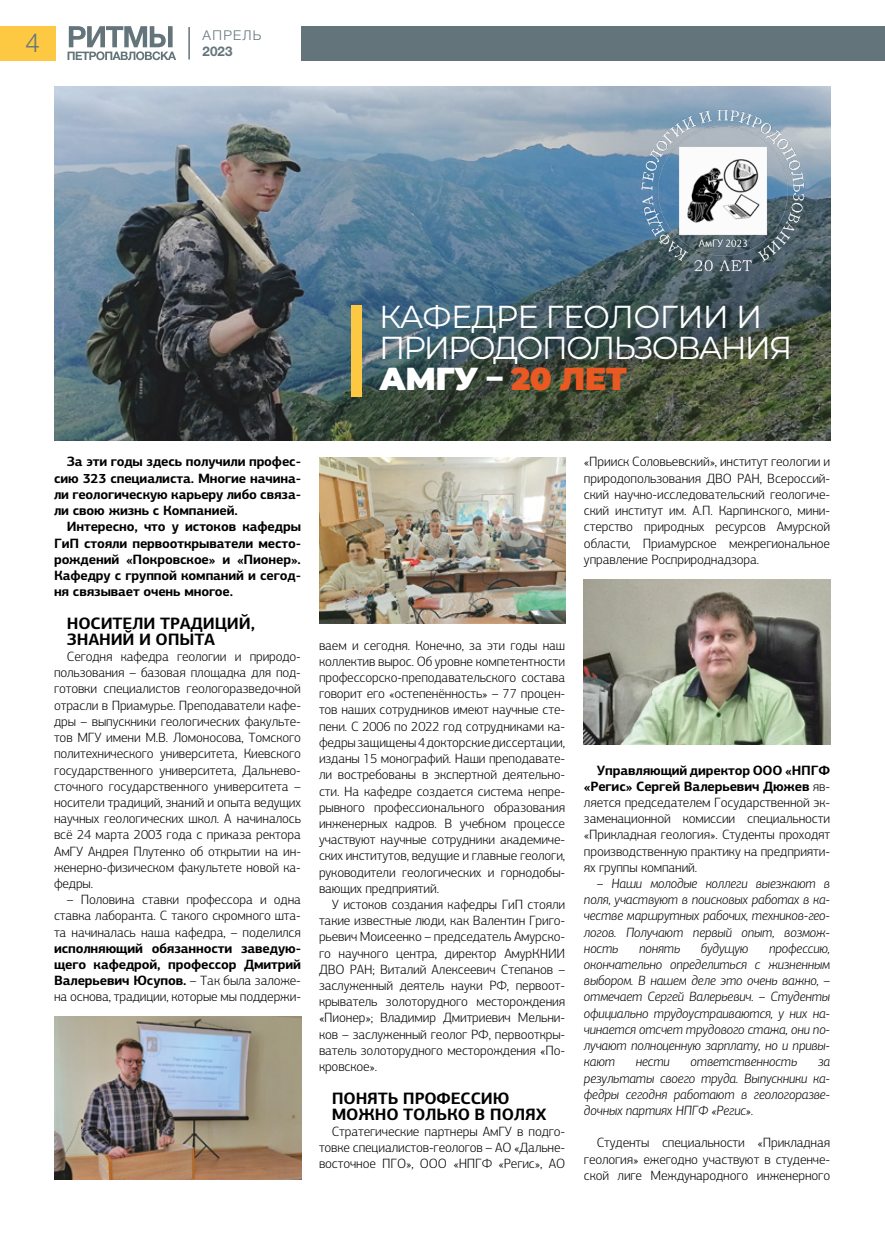
<style>
.page{position:relative;width:885px;height:1234px;background:#fff}
.page>*{position:absolute;margin:0;border:0;box-sizing:border-box;transform-origin:0 0}
.t1{font:31.8px/30.8px "Montserrat";letter-spacing:-.06em;color:#fff}
.t2{font:300 26.1px "Helvetica Neue Cyr";color:#63757a}
.t3{font:700 16.5px/16.2px "PF Agora Sans Pro";letter-spacing:-.01em;color:#000}
.t4{font:300 13.5px/16.2px "PF Agora Sans Pro";letter-spacing:-.01em;color:#000;text-align:justify}
.t5{font:italic 300 13.5px/16.2px "PF Agora Sans Pro";letter-spacing:-.01em;color:#000;text-align:justify}
.t6{font:700 13.5px/16.2px "PF Agora Sans Pro";letter-spacing:-.01em;color:#000;text-align:justify}
.t7{font:300 13.5px "Helvetica Neue Cyr";letter-spacing:.1em;color:#63757a}
.t8{font:700 13.5px "Helvetica Neue Cyr";color:#63757a}
.s1{font-weight:900}
.s2{font-weight:900;color:#ea5921}
.s3{font-weight:300}
.s4{font-weight:700}
</style>
<div class="page">
<img style="left:54px;top:86px;width:776px;height:355px">
<div style="left:0;top:26px;width:55px;height:34px;background:#fdc943"></div>
<div style="left:301px;top:26px;width:583px;height:34px;background:#63757a"></div>
<svg style="left:67px;top:26px;width:109px;height:34px"></svg>
<hr style="left:188px;top:27px;width:2px;height:33px;background:#63757a">
<div style="left:351px;top:305px;width:11px;height:91px;background:#fdc943"></div>
<img style="left:638px;top:108px;width:169px;height:169px">
<img style="left:319px;top:457px;width:247px;height:166px">
<img style="left:584px;top:579px;width:246px;height:165px">
<img style="left:54px;top:1016px;width:247px;height:163px">
<h2 class="t2" style="left:26px;top:28px;width:16px">4</h2>
<p class="t7" style="left:202px;top:28px;width:60px">АПРЕЛЬ</p>
<p class="t8" style="left:202px;top:44px;width:32px">2023</p>
<h1 class="t1" style="left:379px;top:300px;width:414px">КАФЕДРЕ ГЕОЛОГИИ И<br>ПРИРОДОПОЛЬЗОВАНИЯ<br><span class="s1">АМГУ –</span> <span class="s2">20 ЛЕТ</span></h1>
<p class="t6" style="left:54px;top:453px;width:248px;text-indent:13px">За эти годы здесь получили профес&shy;сию 323 специалиста. Многие начина&shy;ли геологическую карьеру либо связа&shy;ли свою жизнь с Компанией.</p>
<p class="t6" style="left:54px;top:518px;width:248px;text-indent:13px">Интересно, что у истоков кафедры ГиП стояли первооткрыватели место&shy;рождений «Покровское» и «Пионер».<br>Кафедру с группой компаний и сегод&shy;ня связывает очень многое.</p>
<p class="t3" style="left:67px;top:614px;width:190px">НОСИТЕЛИ ТРАДИЦИЙ,<br>ЗНАНИЙ И ОПЫТА</p>
<p class="t4" style="left:54px;top:648px;width:248px;text-indent:13px">Сегодня кафедра геологии и природо&shy;пользования – базовая площадка для под&shy;готовки специалистов геологоразведочной отрасли в Приамурье. Преподаватели кафе&shy;дры – выпускники геологических факульте&shy;тов МГУ имени М.В. Ломоносова, Томского политехнического университета, Киевского государственного университета, Дальнево&shy;сточного государственного университета – носители традиций, знаний и опыта ведущих научных геологических школ. А начиналось всё 24 марта 2003 года с приказа ректора АмГУ Андрея Плутенко об открытии на ин&shy;женерно-физическом факультете новой ка&shy;федры.</p>
<p class="t4" style="left:54px;top:891px;width:248px;text-indent:13px">– Половина ставки профессора и одна ставка лаборанта. С такого скромного шта&shy;та начиналась наша кафедра, – поделился</p>
<p class="t6" style="left:54px;top:939px;width:248px">исполняющий обязанности заведую&shy;щего кафедрой, профессор Дмитрий Валерьевич Юсупов. <span class="s3">– Так была заложе&shy;на основа, традиции, которые мы поддержи-</span></p>
<p class="t4" style="left:319px;top:637px;width:248px">ваем и сегодня. Конечно, за эти годы наш коллектив вырос. Об уровне компетентности профессорско-преподавательского состава говорит его «остепенённость» – 77 процен&shy;тов наших сотрудников имеют научные сте&shy;пени. С 2006 по 2022 год сотрудниками ка&shy;федры защищены 4 докторские диссертации, изданы 15 монографий. Наши преподавате&shy;ли востребованы в экспертной деятельно&shy;сти. На кафедре создается система непре&shy;рывного профессионального образования инженерных кадров. В учебном процессе участвуют научные сотрудники академиче&shy;ских институтов, ведущие и главные геологи, руководители геологических и горнодобы&shy;вающих предприятий.</p>
<p class="t4" style="left:319px;top:896px;width:248px;text-indent:13px">У истоков создания кафедры ГиП стояли такие известные люди, как Валентин Григо&shy;рьевич Моисеенко – председатель Амурско&shy;го научного центра, директор АмурКНИИ ДВО РАН; Виталий Алексеевич Степанов – заслуженный деятель науки РФ, первоот&shy;крыватель золоторудного месторождения «Пионер»; Владимир Дмитриевич Мельни&shy;ков – заслуженный геолог РФ, первооткры&shy;ватель золоторудного месторождения «По&shy;кровское».</p>
<p class="t3" style="left:332px;top:1089px;width:216px">ПОНЯТЬ ПРОФЕССИЮ<br>МОЖНО ТОЛЬКО В ПОЛЯХ</p>
<p class="t4" style="left:319px;top:1123px;width:248px;text-indent:13px">Стратегические партнеры АмГУ в подго&shy;товке специалистов-геологов – АО «Дальне&shy;восточное ПГО», ООО «НПГФ «Регис», АО</p>
<p class="t4" style="left:584px;top:454px;width:248px">«Прииск Соловьевский», институт геологии и природопользования ДВО РАН, Всероссий&shy;ский научно-исследовательский геологиче&shy;ский институт им. А.П. Карпинского, мини&shy;стерство природных ресурсов Амурской области, Приамурское межрегиональное управление Росприроднадзора.</p>
<p class="t4" style="left:584px;top:761px;width:248px;text-indent:13px"><span class="s4">Управляющий директор ООО «НПГФ «Регис» Сергей Валерьевич Дюжев</span> яв&shy;ляется председателем Государственной эк&shy;заменационной комиссии специальности «Прикладная геология». Студенты проходят производственную практику на предприяти&shy;ях группы компаний.</p>
<p class="t5" style="left:584px;top:875px;width:248px;text-indent:13px">– Наши молодые коллеги выезжают в поля, участвуют в поисковых работах в ка&shy;честве маршрутных рабочих, техников-гео&shy;логов. Получают первый опыт, возмож&shy;ность</p>
<p class="t5" style="left:639px;top:940px;width:42px">понять</p>
<p class="t5" style="left:700px;top:940px;width:49px">будущую</p>
<p class="t5" style="left:584px;top:940px;width:248px;text-indent:185px">профессию, окончательно определиться с жизненным выбором. В нашем деле это очень важно, – отмечает Сергей Валерьевич. – Студенты официально трудоустраиваются, у них на&shy;чинается отсчет трудового стажа, они по&shy;лучают полноценную зарплату, но и привы&shy;кают</p>
<p class="t5" style="left:635px;top:1053px;width:35px">нести</p>
<p class="t5" style="left:690px;top:1053px;width:108px">ответственность</p>
<p class="t5" style="left:584px;top:1053px;width:248px;text-indent:234px">за результаты своего труда. Выпускники ка&shy;федры сегодня работают в геологоразве&shy;дочных партиях НПГФ «Регис».</p>
<p class="t4" style="left:584px;top:1134px;width:248px;text-indent:13px">Студенты специальности «Прикладная геология» ежегодно участвуют в студенче&shy;ской лиге Международного инженерного</p>
</div>
